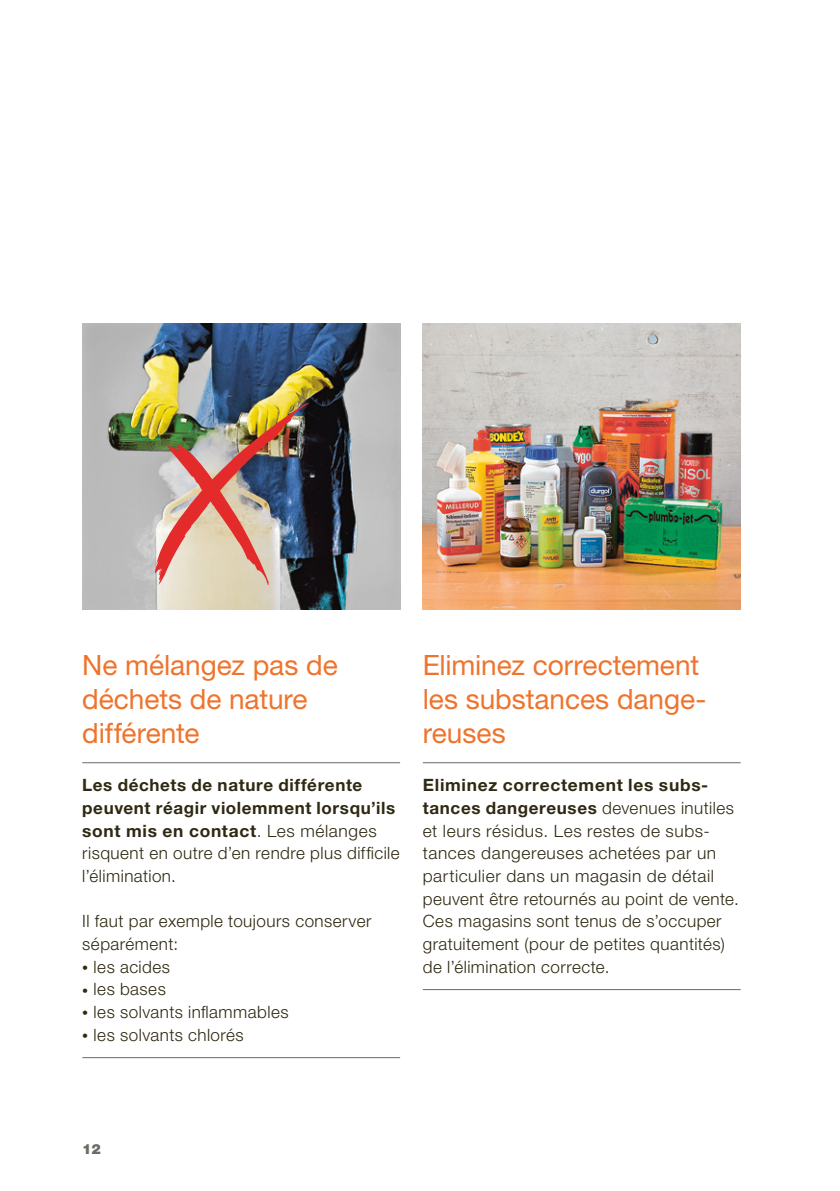
<style>
.page{position:relative;width:840px;height:1191px;background:#fff}
.page>*{position:absolute;margin:0;border:0;box-sizing:border-box;transform-origin:0 0}
.t1{font:28px/34px "Helvetica Neue LT Std";letter-spacing:-.005em;color:#ee742d}
.t2{font:300 17px/22.6px "Helvetica Neue LT Std";letter-spacing:.03em;color:#2f2912}
.t3{font:700 17px/22.6px "Helvetica Neue LT Std";letter-spacing:.035em;color:#2f2912}
.t4{font:900 14px "Helvetica Neue LT Std";color:#6d6a63}
.s1{font-weight:300}
.s2{font-size:12px}
.s3{font-weight:700}
</style>
<div class="page">
<img style="left:422px;top:323px;width:318px;height:286px">
<img style="left:82px;top:323px;width:318px;height:286px">
<img style="left:153px;top:403px;width:156px;height:183px">
<hr style="left:82px;top:762px;width:318px;height:1px;background:#6d6a63">
<hr style="left:82px;top:1057px;width:318px;height:1px;background:#6d6a63">
<hr style="left:422px;top:762px;width:318px;height:1px;background:#6d6a63">
<hr style="left:422px;top:989px;width:318px;height:1px;background:#6d6a63">
<h1 class="t1" style="left:82px;top:647px;width:257px">Ne mélangez pas de déchets de nature différente</h1>
<p class="t3" style="left:82px;top:773px;width:319px">Les déchets de nature différente peuvent réagir violemment lorsqu’ils sont mis en contact<span class="s1">. Les mélanges risquent en outre d’en rendre plus difficile l’élimination.</span></p>
<p class="t2" style="left:82px;top:909px;width:290px">Il faut par exemple toujours conserver séparément:</p>
<p class="t2" style="left:82px;top:955px;width:89px"><span class="s2">•</span> les acides</p>
<p class="t2" style="left:82px;top:977px;width:85px"><span class="s2">•</span> les bases</p>
<p class="t2" style="left:82px;top:1000px;width:208px"><span class="s2">•</span> les solvants inflammables</p>
<p class="t2" style="left:82px;top:1023px;width:163px"><span class="s2">•</span> les solvants chlorés</p>
<h1 class="t1" style="left:422px;top:647px;width:285px">Eliminez correctement les substances dange&shy;reuses</h1>
<p class="t2" style="left:422px;top:773px;width:317px"><span class="s3">Eliminez correctement les subs&shy;tances dangereuses</span> devenues inutiles et leurs résidus. Les restes de subs&shy;tances dangereuses achetées par un particulier dans un magasin de détail peuvent être retournés au point de vente.<br>Ces magasins sont tenus de s’occuper gratuitement (pour de petites quantités) de l’élimination correcte.</p>
<p class="t4" style="left:82px;top:1140px;width:20px">12</p>
</div>
